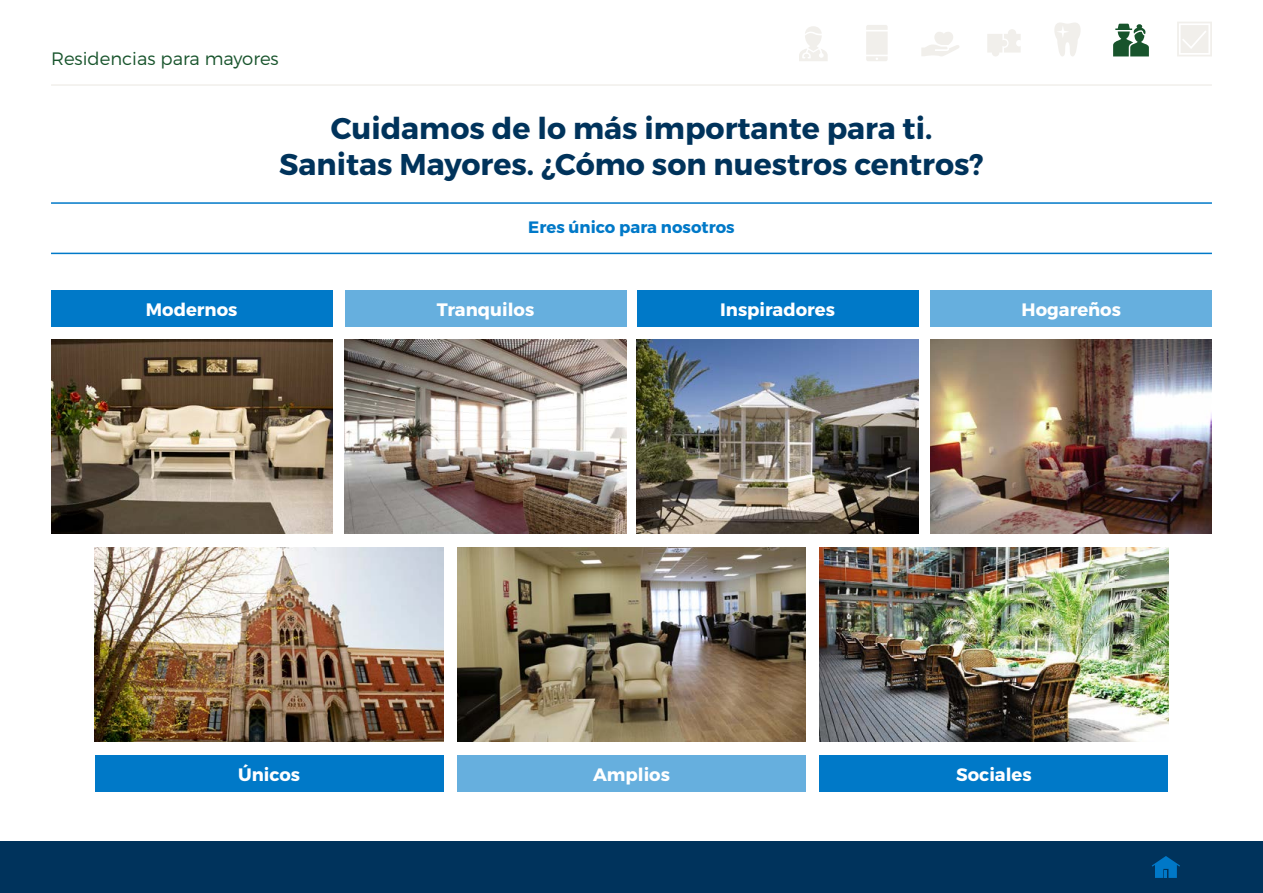
<style>
.page{position:relative;width:1263px;height:893px;background:#fff}
.page>*{position:absolute;margin:0;border:0;box-sizing:border-box;transform-origin:0 0}
.t1{font:700 30px/36px "Montserrat";color:#00335b;text-align:center}
.t2{font:700 18px "Montserrat";color:#fff}
.t3{font:300 18px "Montserrat";color:#18542c}
.t4{font:700 16.5px "Montserrat";color:#0079c8}
</style>
<div class="page">
<div style="left:0;top:842px;width:1263px;height:51px;background:#00335c"></div>
<hr style="left:51px;top:84px;width:1161px;height:2px;background:#f1efeb">
<svg style="left:799px;top:26px;width:29px;height:35px"></svg>
<svg style="left:866px;top:25px;width:22px;height:36px"></svg>
<svg style="left:987px;top:29px;width:34px;height:27px"></svg>
<svg style="left:921px;top:32px;width:38px;height:24px"></svg>
<svg style="left:1054px;top:23px;width:26px;height:33px"></svg>
<svg style="left:1113px;top:24px;width:36px;height:32px"></svg>
<svg style="left:1177px;top:22px;width:35px;height:34px"></svg>
<svg style="left:1152px;top:856px;width:28px;height:22px"></svg>
<hr style="left:51px;top:202px;width:1161px;height:2px;background:#0079c8">
<hr style="left:51px;top:253px;width:1161px;height:1px;background:#0079c8">
<img style="left:51px;top:340px;width:281px;height:194px">
<img style="left:95px;top:547px;width:348px;height:194px">
<img style="left:457px;top:547px;width:349px;height:194px">
<img style="left:820px;top:547px;width:348px;height:194px">
<img style="left:345px;top:340px;width:281px;height:194px">
<img style="left:637px;top:340px;width:281px;height:194px">
<img style="left:931px;top:340px;width:281px;height:194px">
<div style="left:51px;top:290px;width:281px;height:36px;background:#0079c8"></div>
<div style="left:95px;top:755px;width:348px;height:36px;background:#0079c8"></div>
<div style="left:457px;top:755px;width:349px;height:36px;background:#66afde"></div>
<div style="left:820px;top:755px;width:348px;height:36px;background:#0079c8"></div>
<div style="left:345px;top:290px;width:281px;height:36px;background:#66afde"></div>
<div style="left:637px;top:290px;width:281px;height:36px;background:#0079c8"></div>
<div style="left:931px;top:290px;width:281px;height:36px;background:#66afde"></div>
<p class="t3" style="left:51px;top:48px;width:229px">Residencias para mayores</p>
<p class="t1" style="left:279px;top:110px;width:706px">Cuidamos de lo más importante para ti.<br>Sanitas Mayores. ¿Cómo son nuestros centros?</p>
<p class="t2" style="left:146px;top:298px;width:93px">Modernos</p>
<p class="t4" style="left:528px;top:217px;width:208px">Eres único para nosotros</p>
<p class="t2" style="left:437px;top:298px;width:99px">Tranquilos</p>
<p class="t2" style="left:720px;top:298px;width:116px">Inspiradores</p>
<p class="t2" style="left:1021px;top:298px;width:101px">Hogareños</p>
<p class="t2" style="left:238px;top:763px;width:63px">Únicos</p>
<p class="t2" style="left:593px;top:763px;width:78px">Amplios</p>
<p class="t2" style="left:956px;top:763px;width:77px">Sociales</p>
</div>
